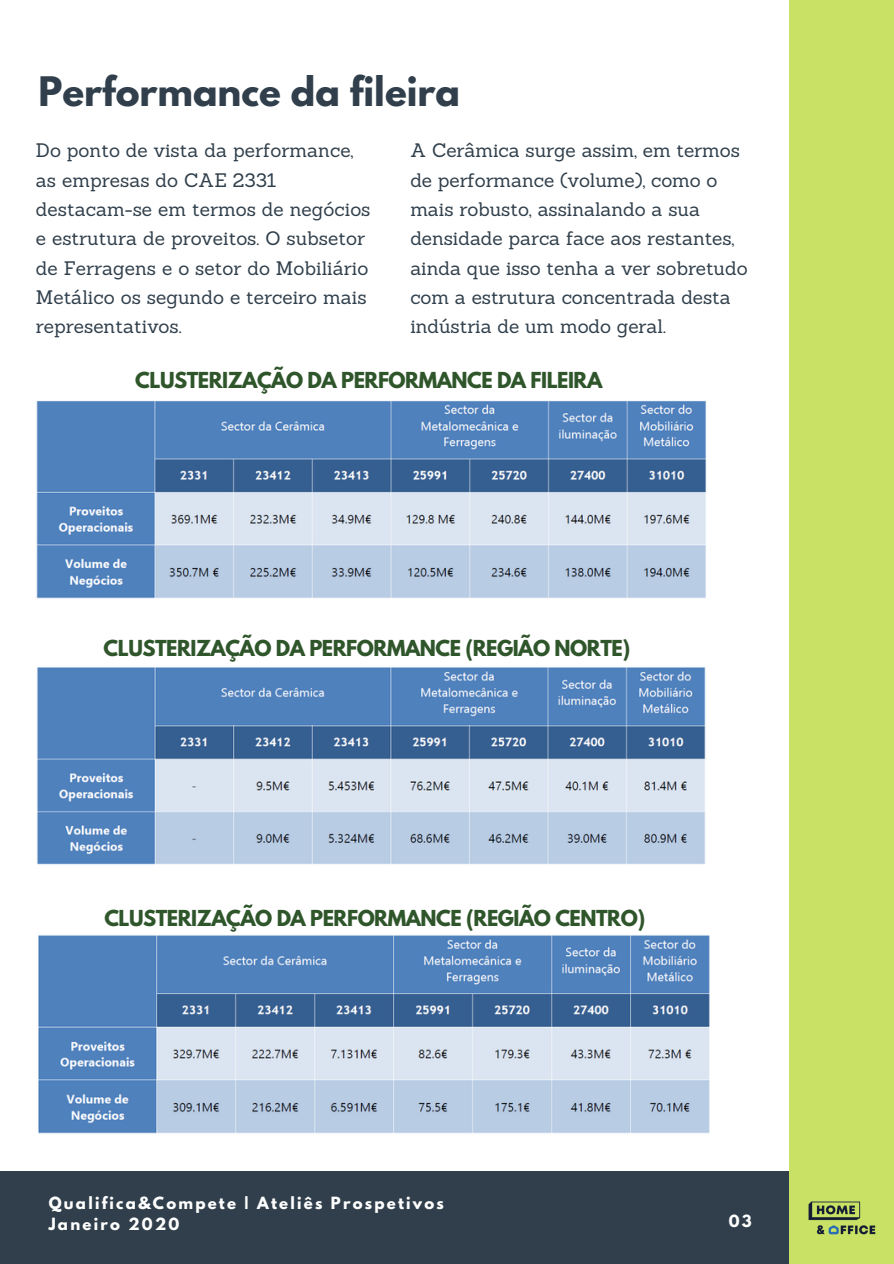
<style>
.page{position:relative;width:894px;height:1264px;background:#fff}
.page>*{position:absolute;margin:0;border:0;box-sizing:border-box;transform-origin:0 0}
.t1{font:700 36px "League Spartan";color:#303f4b}
.t2{font:700 19.5px "League Spartan";letter-spacing:-.025em;color:#2f552b}
.t3{font:19.05px/29.2px "Sanchez";letter-spacing:-.005em;color:#303f4b}
.t4{font:700 14.85px/21.5px "League Spartan";letter-spacing:.15em;color:#fff}
</style>
<div class="page">
<div style="left:0;top:1171px;width:893px;height:92px;background:#303f4b"></div>
<div style="left:789px;top:0;width:104px;height:1263px;background:#c9e265"></div>
<img style="left:808px;top:1201px;width:68px;height:34px">
<img style="left:36px;top:400px;width:670px;height:199px">
<img style="left:37px;top:667px;width:669px;height:198px">
<img style="left:38px;top:935px;width:672px;height:199px">
<h1 class="t1" style="left:38px;top:73px;width:423px">Performance da fileira</h1>
<p class="t3" style="left:36px;top:136px;width:336px">Do ponto de vista da performance, as empresas do CAE 2331 destacam-se em termos de negócios e estrutura de proveitos. O subsetor de Ferragens e o setor do Mobiliário<br>Metálico os segundo e terceiro mais representativos.</p>
<p class="t3" style="left:410px;top:136px;width:339px">A Cerâmica surge assim, em termos de performance (volume), como o mais robusto, assinalando a sua densidade parca face aos restantes, ainda que isso tenha a ver sobretudo com a estrutura concentrada desta indústria de um modo geral.</p>
<p class="t2" style="left:135px;top:370px;width:468px">CLUSTERIZAÇÃO DA PERFORMANCE DA FILEIRA</p>
<p class="t2" style="left:104px;top:638px;width:528px">CLUSTERIZAÇÃO DA PERFORMANCE (REGIÃO NORTE)</p>
<p class="t2" style="left:104px;top:908px;width:542px">CLUSTERIZAÇÃO DA PERFORMANCE (REGIÃO CENTRO)</p>
<p class="t4" style="left:49px;top:1193px;width:396px">Qualifica&amp;Compete | Ateliês Prospetivos<br>Janeiro 2020</p>
<p class="t4" style="left:728px;top:1212px;width:24px">03</p>
</div>
